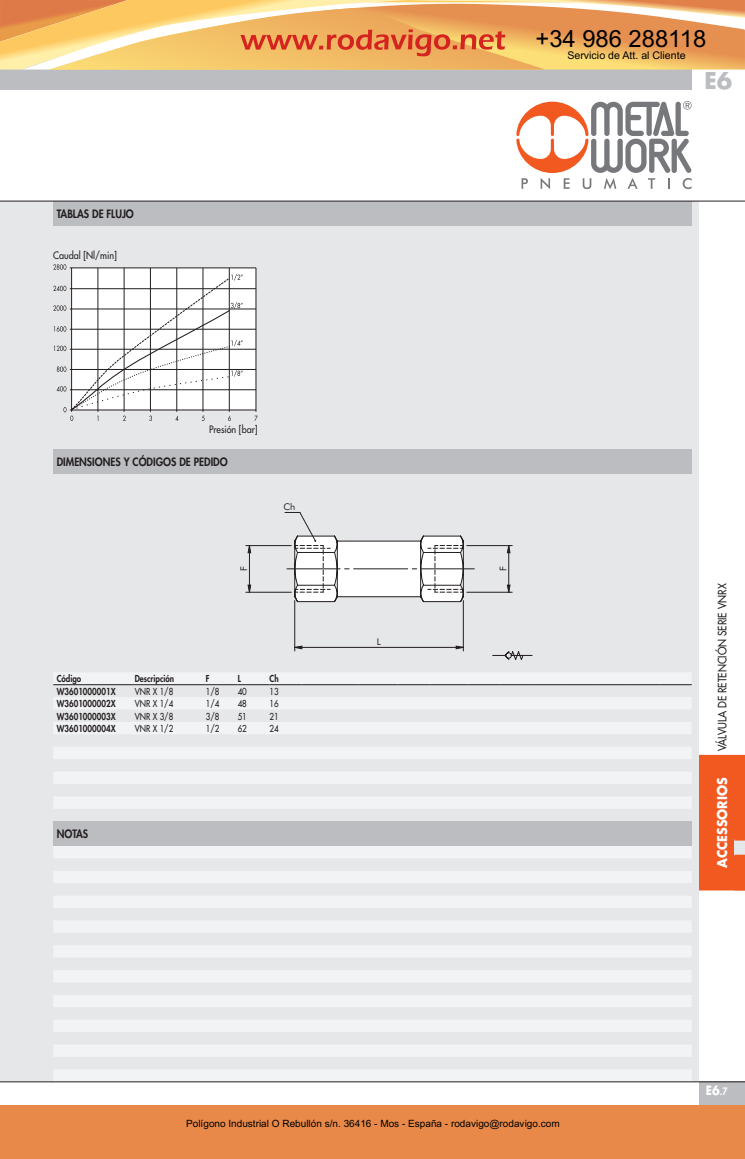
<style>
.page{position:relative;width:745px;height:1159px;background:#fff}
.page>*{position:absolute;margin:0;border:0;box-sizing:border-box;transform-origin:0 0}
.t1{font:23.75px "Arial";color:#000}
.t2{font:700 22.5px "Futura Std";color:#bcbdc0}
.t3{font:700 13.12px "Futura Std";color:#fff;scale:.95 1}
.t4{font:700 12.5px "Futura Std";color:#fff;scale:.9 1}
.t5{font:800 11.25px "Futura Std";color:#231f20;scale:.9 1}
.t6{font:500 11.25px "Futura Std";color:#231f20;scale:.9 1}
.t7{font:10.62px "Arial";color:#000}
.t8{font:10px "Arial";color:#000}
.t9{font:500 10px "Futura Std";color:#231f20;scale:.9 1}
.t10{font:800 9.38px "Futura Std";color:#231f20;scale:.85 1}
.t11{font:500 9.38px "Futura Std";color:#231f20;scale:.85 1}
.t12{font:9.38px "Futura BT";color:#231f20}
.s1{font-weight:800;font-size:10px}
</style>
<div class="page">
<div style="left:0;top:201px;width:698px;height:880px;background:#e6e7e9"></div>
<div style="left:698px;top:1081px;width:46px;height:25px;background:#bcbdc0"></div>
<div style="left:0;top:54px;width:691px;height:35px;background:#bcbdc0"></div>
<svg style="left:516px;top:101px;width:175px;height:88px"></svg>
<div style="left:698px;top:754px;width:46px;height:138px;background:#f15921"></div>
<hr style="left:698px;top:752px;width:46px;height:3px;background:#fff">
<hr style="left:698px;top:890px;width:46px;height:3px;background:#fff">
<div style="left:733px;top:839px;width:11px;height:17px;background:#e6e7e9"></div>
<svg style="left:733px;top:854px;width:11px;height:2px"></svg>
<div style="left:53px;top:201px;width:638px;height:25px;background:#bcbdc0"></div>
<div style="left:53px;top:449px;width:638px;height:25px;background:#bcbdc0"></div>
<svg style="left:53px;top:673px;width:638px;height:135px;fill:#f2f3f4"></svg>
<hr style="left:53px;top:684px;width:82px;height:1px;background:#231f20">
<hr style="left:135px;top:684px;width:71px;height:1px;background:#231f20">
<hr style="left:206px;top:684px;width:31px;height:1px;background:#231f20">
<hr style="left:237px;top:684px;width:32px;height:1px;background:#231f20">
<hr style="left:269px;top:684px;width:32px;height:1px;background:#231f20">
<hr style="left:301px;top:684px;width:57px;height:1px;background:#231f20">
<hr style="left:358px;top:684px;width:39px;height:1px;background:#231f20">
<hr style="left:397px;top:684px;width:32px;height:1px;background:#231f20">
<hr style="left:429px;top:684px;width:39px;height:1px;background:#231f20">
<hr style="left:468px;top:684px;width:32px;height:1px;background:#231f20">
<hr style="left:500px;top:684px;width:31px;height:1px;background:#231f20">
<hr style="left:531px;top:684px;width:32px;height:1px;background:#231f20">
<hr style="left:563px;top:684px;width:32px;height:1px;background:#231f20">
<hr style="left:595px;top:684px;width:32px;height:1px;background:#231f20">
<hr style="left:627px;top:684px;width:32px;height:1px;background:#231f20">
<hr style="left:659px;top:684px;width:32px;height:1px;background:#231f20">
<svg style="left:54px;top:846px;width:637px;height:235px;fill:#eff0f1"></svg>
<div style="left:53px;top:821px;width:638px;height:25px;background:#bcbdc0"></div>
<hr style="left:246px;top:545px;width:45px;height:1px;background:#231f20">
<hr style="left:246px;top:592px;width:45px;height:1px;background:#231f20">
<hr style="left:0;top:201px;width:744px;height:1px;background:#231f20">
<div style="left:72px;top:268px;width:184px;height:142px;background:#fff"></div>
<hr style="left:70px;top:410px;width:186px;height:1px;background:#231f20">
<hr style="left:70px;top:389px;width:186px;height:1px;background:#231f20">
<hr style="left:70px;top:268px;width:186px;height:1px;background:#231f20">
<hr style="left:255px;top:268px;width:1px;height:144px;background:#231f20">
<hr style="left:70px;top:369px;width:186px;height:1px;background:#231f20">
<hr style="left:70px;top:349px;width:186px;height:1px;background:#231f20">
<hr style="left:70px;top:329px;width:186px;height:1px;background:#231f20">
<hr style="left:70px;top:309px;width:186px;height:1px;background:#231f20">
<hr style="left:70px;top:288px;width:186px;height:1px;background:#231f20">
<svg style="left:53px;top:264px;width:189px;height:157px"></svg>
<svg style="left:247px;top:512px;width:285px;height:148px"></svg>
<hr style="left:0;top:1081px;width:744px;height:1px;background:#231f20">
<div style="left:0;top:1105px;width:744px;height:54px;background:#e88949"></div>
<svg style="left:0;top:0;width:744px;height:70px;background:#f0b56e"></svg>
<h1 class="t1" style="left:535px;top:22px;width:172px">+34 986 288118</h1>
<p class="t5" style="left:57px;top:207px;width:87px">TABLAS DE FLUJO</p>
<p class="t9" style="left:53px;top:249px;width:72px">Caudal [Nl/min]</p>
<p class="t7" style="left:567px;top:48px;width:120px">Servicio de Att. al Cliente</p>
<h2 class="t2" style="left:704px;top:66px;width:29px">E6</h2>
<p class="t9" style="left:209px;top:423px;width:56px">Presión [bar]</p>
<p class="t5" style="left:57px;top:455px;width:191px">DIMENSIONES Y CÓDIGOS DE PEDIDO</p>
<p class="t12" style="left:283px;top:501px;width:13px">Ch</p>
<p class="t12" style="left:238px;top:571px;width:6px;rotate:-90deg">F</p>
<p class="t12" style="left:497px;top:571px;width:6px;rotate:-90deg">F</p>
<p class="t12" style="left:377px;top:636px;width:6px">L</p>
<p class="t10" style="left:57px;top:673px;width:30px">Código</p>
<p class="t10" style="left:135px;top:673px;width:48px">Descripción</p>
<p class="t10" style="left:206px;top:673px;width:6px">F</p>
<p class="t10" style="left:237px;top:673px;width:5px">L</p>
<p class="t10" style="left:269px;top:673px;width:12px">Ch</p>
<p class="t10" style="left:57px;top:685px;width:71px">W3601000001X</p>
<p class="t11" style="left:135px;top:685px;width:47px">VNR X 1/8</p>
<p class="t11" style="left:206px;top:685px;width:18px">1/8</p>
<p class="t11" style="left:237px;top:685px;width:12px">40</p>
<p class="t11" style="left:269px;top:685px;width:12px">13</p>
<p class="t10" style="left:57px;top:698px;width:71px">W3601000002X</p>
<p class="t11" style="left:135px;top:698px;width:47px">VNR X 1/4</p>
<p class="t11" style="left:206px;top:698px;width:18px">1/4</p>
<p class="t11" style="left:237px;top:698px;width:12px">48</p>
<p class="t11" style="left:269px;top:698px;width:12px">16</p>
<p class="t10" style="left:57px;top:710px;width:71px">W3601000003X</p>
<p class="t11" style="left:135px;top:710px;width:47px">VNR X 3/8</p>
<p class="t11" style="left:206px;top:710px;width:18px">3/8</p>
<p class="t11" style="left:237px;top:710px;width:12px">51</p>
<p class="t11" style="left:269px;top:710px;width:12px">21</p>
<p class="t10" style="left:57px;top:722px;width:71px">W3601000004X</p>
<p class="t11" style="left:135px;top:722px;width:47px">VNR X 1/2</p>
<p class="t11" style="left:206px;top:722px;width:18px">1/2</p>
<p class="t11" style="left:237px;top:722px;width:12px">62</p>
<p class="t11" style="left:269px;top:722px;width:12px">24</p>
<p class="t5" style="left:57px;top:827px;width:37px">NOTAS</p>
<p class="t6" style="left:715px;top:751px;width:188px;rotate:-90deg">VÁLVULA DE RETENCIÓN SERIE VNRX</p>
<h3 class="t3" style="left:713px;top:868px;width:97px;rotate:-90deg">ACCESSORIOS</h3>
<p class="t8" style="left:186px;top:1117px;width:375px">Polígono Industrial O Rebullón s/n. 36416 - Mos - España - rodavigo@rodavigo.com</p>
<h3 class="t4" style="left:705px;top:1082px;width:26px">E6<span class="s1">.7</span></h3>
</div>
